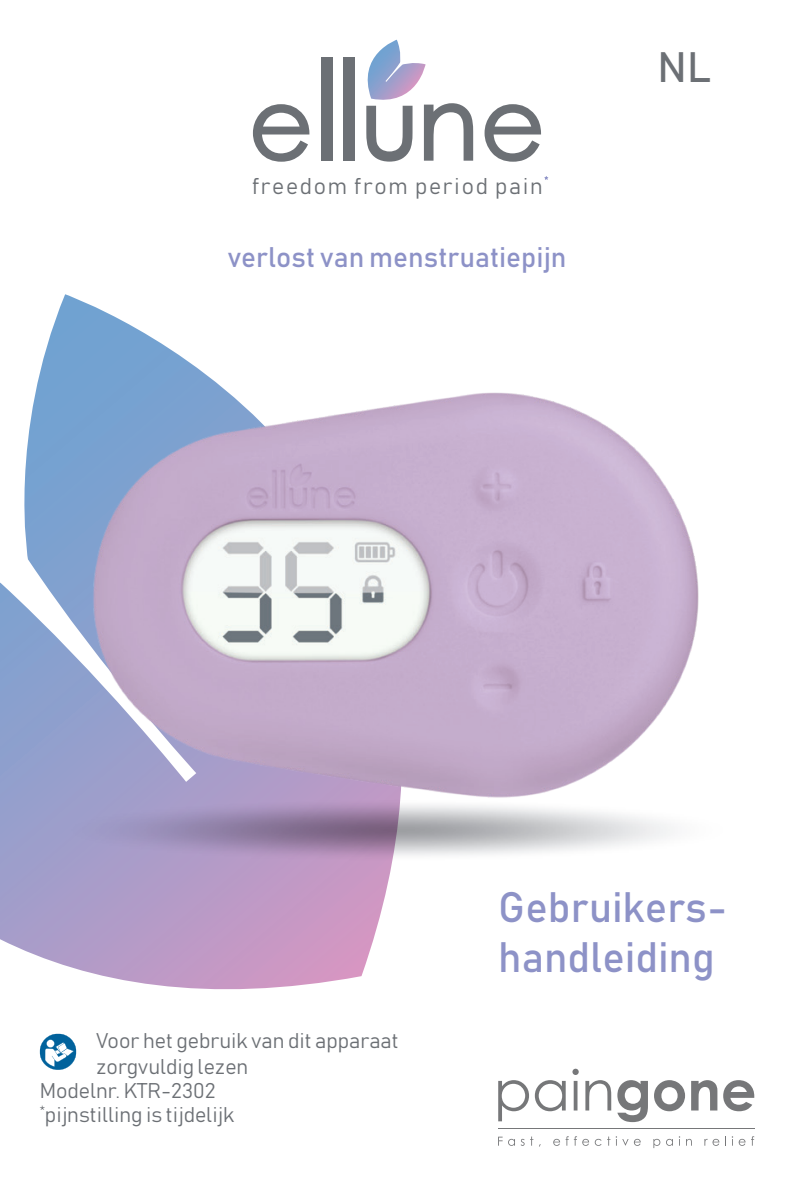
<style>
.page{position:relative;width:794px;height:1191px;background:#fff}
.page>*{position:absolute;margin:0;border:0;box-sizing:border-box;transform-origin:0 0}
.t1{font:42px/50.4px "Bahnschrift";color:#8d92c7}
.t2{font:42px "Bahnschrift";color:#6c7075}
.t3{font:28px "Bahnschrift";color:#8d92c7}
.t4{font:22.4px "Bahnschrift";letter-spacing:.075em;color:#6c7075}
.t5{font:21px "Bahnschrift";color:#6c7075}
</style>
<div class="page">
<svg style="left:498px;top:1080px;width:31px;height:41px"></svg>
<svg style="left:535px;top:1080px;width:30px;height:31px"></svg>
<svg style="left:572px;top:1068px;width:7px;height:42px"></svg>
<svg style="left:585px;top:1080px;width:26px;height:30px"></svg>
<hr style="left:498px;top:1128px;width:256px;height:1px;background:#767779">
<svg style="left:498px;top:1136px;width:4px;height:9px"></svg>
<svg style="left:508px;top:1138px;width:16px;height:7px"></svg>
<svg style="left:530px;top:1136px;width:3px;height:9px"></svg>
<svg style="left:553px;top:1136px;width:36px;height:9px"></svg>
<svg style="left:595px;top:1138px;width:6px;height:7px"></svg>
<svg style="left:607px;top:1136px;width:21px;height:9px"></svg>
<svg style="left:634px;top:1138px;width:7px;height:7px"></svg>
<svg style="left:653px;top:1138px;width:7px;height:10px"></svg>
<svg style="left:666px;top:1138px;width:7px;height:7px"></svg>
<svg style="left:686px;top:1138px;width:6px;height:7px"></svg>
<svg style="left:704px;top:1138px;width:15px;height:7px"></svg>
<svg style="left:725px;top:1136px;width:20px;height:9px"></svg>
<svg style="left:751px;top:1136px;width:3px;height:9px"></svg>
<svg style="left:617px;top:1080px;width:137px;height:42px"></svg>
<svg style="left:253px;top:104px;width:56px;height:58px"></svg>
<svg style="left:484px;top:104px;width:57px;height:58px"></svg>
<div style="left:321px;top:57px;width:11px;height:104px;background:#6c7075"></div>
<div style="left:343px;top:57px;width:12px;height:104px;background:#6c7075"></div>
<svg style="left:366px;top:40px;width:107px;height:122px"></svg>
<svg style="left:544px;top:176px;width:4px;height:4px"></svg>
<svg style="left:40px;top:1033px;width:36px;height:37px"></svg>
<img style="left:0;top:294px;width:699px;height:696px">
<p class="t4" style="left:252px;top:172px;width:292px">freedom from period pain</p>
<h2 class="t3" style="left:227px;top:239px;width:341px">verlost van menstruatiepijn</h2>
<h1 class="t2" style="left:657px;top:40px;width:55px">NL</h1>
<p class="t5" style="left:96px;top:1027px;width:304px">Voor het gebruik van dit apparaat</p>
<p class="t5" style="left:96px;top:1053px;width:154px">zorgvuldig lezen</p>
<p class="t5" style="left:40px;top:1077px;width:177px">Modelnr. KTR-2302</p>
<p class="t5" style="left:40px;top:1100px;width:196px"><sup>*</sup>pijnstilling is tijdelijk</p>
<h1 class="t1" style="left:498px;top:881px;width:230px">Gebruikers&shy;handleiding</h1>
</div>
